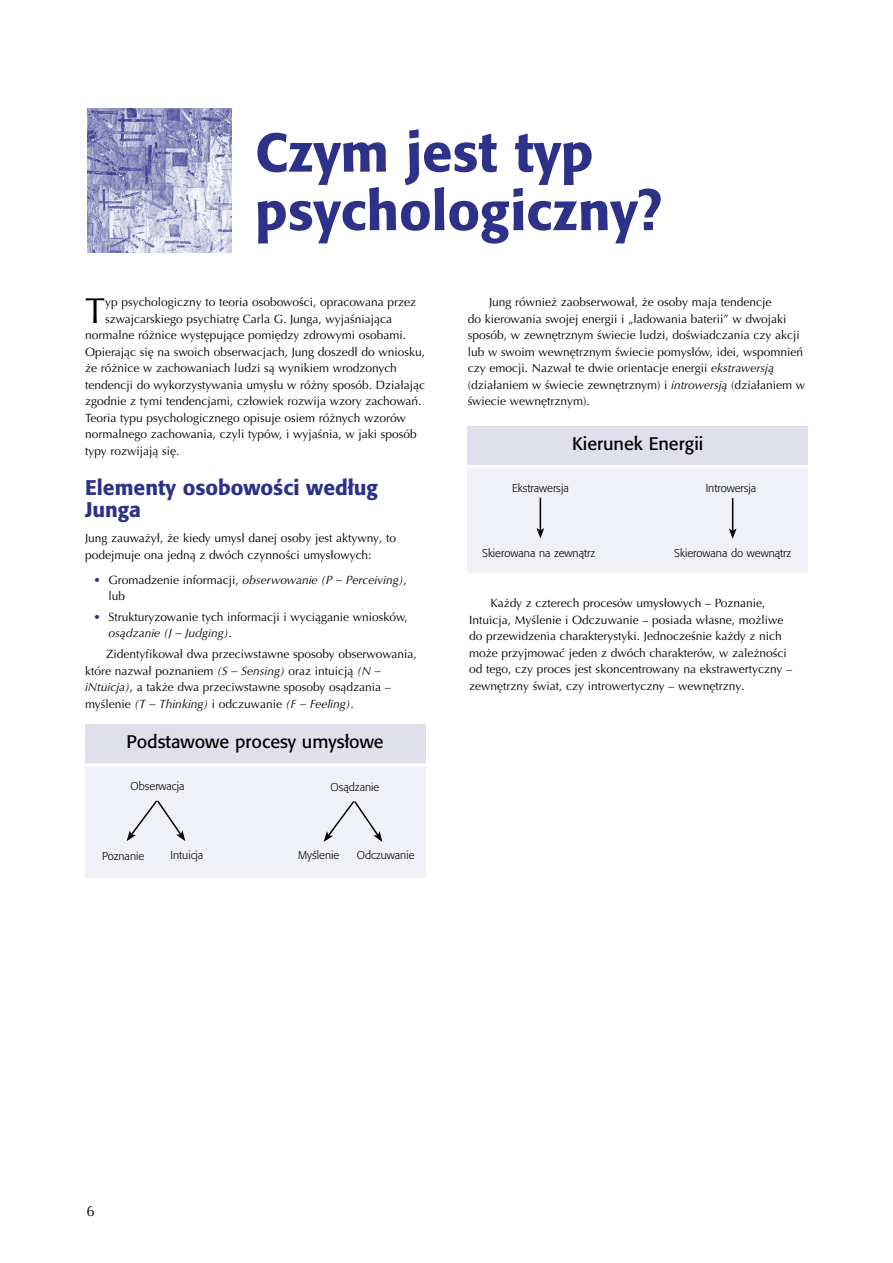
<style>
.page{position:relative;width:893px;height:1263px;background:#fff}
.page>*{position:absolute;margin:0;border:0;box-sizing:border-box;transform-origin:0 0}
.t1{font:500 54px/58.5px "Formata Pro";color:#2d3188}
.t2{font:36.15px "Optima LT Pro";color:#000}
.t3{font:500 21px/22.5px "Formata Pro";color:#2d3188}
.t4{font:18px "Formata Pro";color:#000}
.t5{font:15px "Optima LT Pro";color:#000}
.t6{font:12px/16.5px "Optima LT Pro";color:#000}
.t7{font:300 11.25px "Formata Pro";color:#000}
.s1{color:#2d3188}
.s2{font-style:italic}
</style>
<div class="page">
<img style="left:88px;top:109px;width:144px;height:144px">
<div style="left:85px;top:725px;width:340px;height:152px;background:#f0f1f7"></div>
<div style="left:85px;top:724px;width:340px;height:41px;background:#e0e0ed"></div>
<svg style="left:324px;top:801px;width:58px;height:41px"></svg>
<svg style="left:127px;top:800px;width:58px;height:41px"></svg>
<hr style="left:74px;top:763px;width:361px;height:3px;background:#fff">
<div style="left:468px;top:426px;width:340px;height:147px;background:#f0f1f7"></div>
<div style="left:468px;top:426px;width:340px;height:39px;background:#e0e0ed"></div>
<hr style="left:540px;top:498px;width:1px;height:32px;background:#000">
<svg style="left:537px;top:528px;width:7px;height:11px"></svg>
<hr style="left:732px;top:498px;width:1px;height:33px;background:#000">
<svg style="left:729px;top:528px;width:7px;height:11px"></svg>
<hr style="left:457px;top:465px;width:351px;height:3px;background:#fff">
<h1 class="t1" style="left:255px;top:123px;width:409px">Czym jest typ psychologiczny?</h1>
<h2 class="t2" style="left:85px;top:288px;width:22px">T</h2>
<p class="t6" style="left:105px;top:294px;width:312px">yp psychologiczny to teoria osobowości, opracowana przez</p>
<p class="t6" style="left:105px;top:311px;width:289px">szwajcarskiego psychiatrę Carla G. Junga, wyjaśniająca</p>
<p class="t6" style="left:85px;top:327px;width:322px">normalne różnice występujące pomiędzy zdrowymi osobami.</p>
<p class="t6" style="left:85px;top:344px;width:342px">Opierając się na swoich obserwacjach, Jung doszedł do wniosku,</p>
<p class="t6" style="left:85px;top:360px;width:313px">że różnice w zachowaniach ludzi są wynikiem wrodzonych</p>
<p class="t6" style="left:85px;top:377px;width:342px">tendencji do wykorzystywania umysłu w różny sposób. Działając</p>
<p class="t6" style="left:85px;top:393px;width:338px">zgodnie z tymi tendencjami, człowiek rozwija wzory zachowań.</p>
<p class="t6" style="left:85px;top:410px;width:322px">Teoria typu psychologicznego opisuje osiem różnych wzorów</p>
<p class="t6" style="left:85px;top:426px;width:333px">normalnego zachowania, czyli typów, i wyjaśnia, w jaki sposób</p>
<p class="t6" style="left:85px;top:443px;width:96px">typy rozwijają się.</p>
<h3 class="t3" style="left:85px;top:476px;width:294px">Elementy osobowości według<br>Junga</h3>
<p class="t6" style="left:85px;top:530px;width:313px">Jung zauważył, że kiedy umysł danej osoby jest aktywny, to podejmuje ona jedną z dwóch czynności umysłowych:</p>
<p class="t6" style="left:108px;top:571px;width:300px;text-indent:-15px"><span class="s1">•</span> Gromadzenie informacji, <span class="s2">obserwowanie (P – Perceiving)</span>, lub</p>
<p class="t6" style="left:108px;top:608px;width:301px;text-indent:-15px"><span class="s1">•</span> Strukturyzowanie tych informacji i wyciąganie wniosków, <span class="s2">osądzanie (J – Judging)</span>.</p>
<p class="t6" style="left:85px;top:646px;width:333px;text-indent:21px">Zidentyfikował dwa przeciwstawne sposoby obserwowania, które nazwał poznaniem <span class="s2">(S – Sensing)</span> oraz intuicją <span class="s2">(N – iNtuicja)</span>, a także dwa przeciwstawne sposoby osądzania – myślenie <span class="s2">(T – Thinking)</span> i odczuwanie <span class="s2">(F – Feeling)</span>.</p>
<h3 class="t4" style="left:127px;top:730px;width:259px">Podstawowe procesy umysłowe</h3>
<p class="t7" style="left:331px;top:779px;width:50px">Osądzanie</p>
<p class="t7" style="left:130px;top:779px;width:56px">Obserwacja</p>
<p class="t7" style="left:102px;top:849px;width:44px">Poznanie</p>
<p class="t7" style="left:170px;top:848px;width:34px">Intuicja</p>
<p class="t7" style="left:298px;top:848px;width:43px">Myślenie</p>
<p class="t7" style="left:357px;top:848px;width:59px">Odczuwanie</p>
<p class="t6" style="left:468px;top:294px;width:339px;text-indent:21px">Jung również zaobserwował, że osoby maja tendencje<br>do kierowania swojej energii i „ładowania baterii” w dwojaki sposób, w zewnętrznym świecie ludzi, doświadczania czy akcji lub w swoim wewnętrznym świecie pomysłów, idei, wspomnień czy emocji. Nazwał te dwie orientacje energii <span class="s2">ekstrawersją </span>(działaniem w świecie zewnętrznym) i <span class="s2">introwersją</span> (działaniem w świecie wewnętrznym).</p>
<h3 class="t4" style="left:572px;top:432px;width:133px">Kierunek Energii</h3>
<p class="t7" style="left:512px;top:480px;width:58px">Ekstrawersja</p>
<p class="t7" style="left:706px;top:481px;width:52px">Introwersja</p>
<p class="t7" style="left:482px;top:546px;width:114px">Skierowana na zewnątrz</p>
<p class="t7" style="left:674px;top:546px;width:118px">Skierowana do wewnątrz</p>
<p class="t6" style="left:469px;top:595px;width:324px;text-indent:21px">Każdy z czterech procesów umysłowych – Poznanie, Intuicja, Myślenie i Odczuwanie – posiada własne, możliwe do przewidzenia charakterystyki. Jednocześnie każdy z nich może przyjmować jeden z dwóch charakterów, w zależności od tego, czy proces jest skoncentrowany na ekstrawertyczny – zewnętrzny świat, czy introwertyczny – wewnętrzny.</p>
<p class="t5" style="left:87px;top:1201px;width:10px">6</p>
</div>
